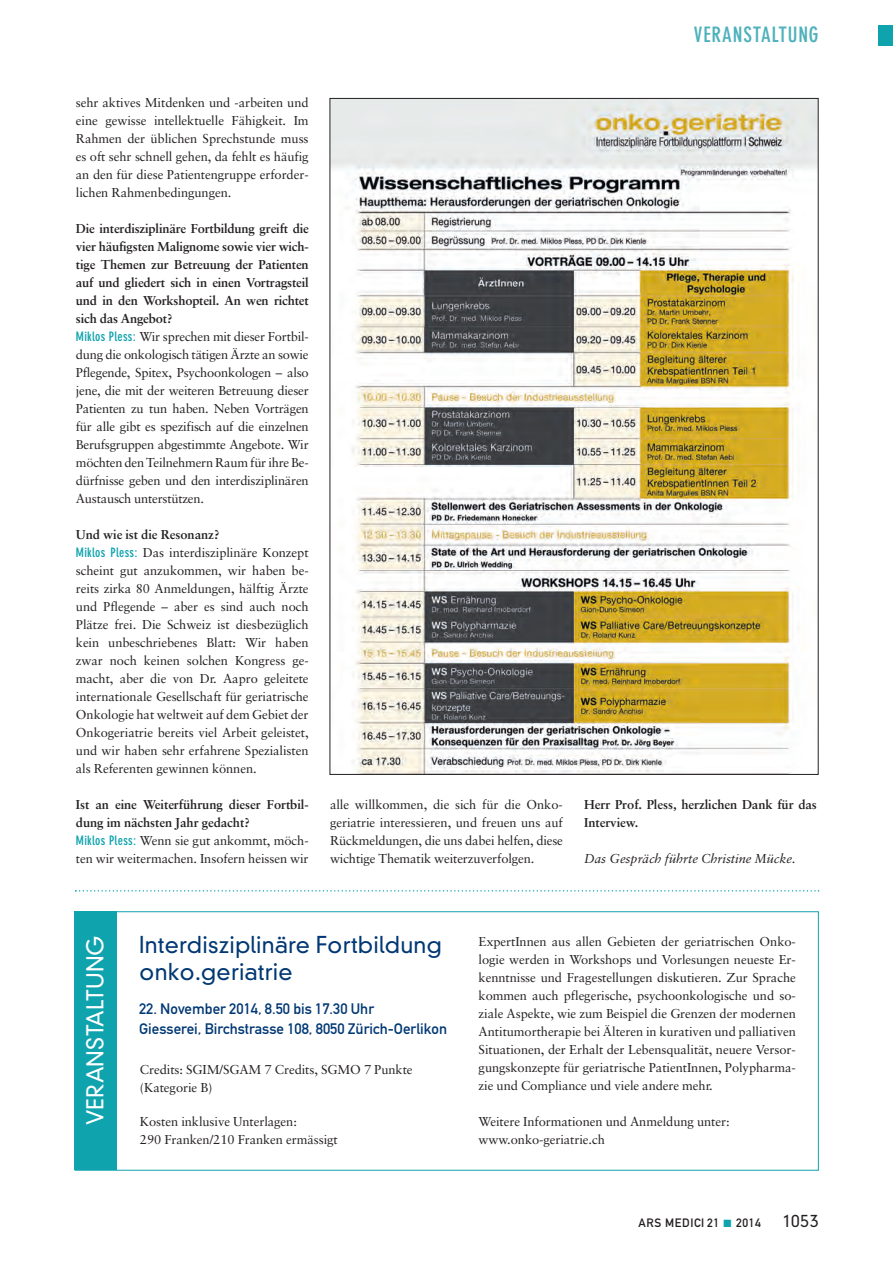
<style>
.page{position:relative;width:893px;height:1263px;background:#fff}
.page>*{position:absolute;margin:0;border:0;box-sizing:border-box;transform-origin:0 0}
.t1{font:300 22.5px/27px "DIN Neuzeit Grotesk";letter-spacing:.01em;color:#013874}
.t2{font:300 22.5px "DIN Neuzeit Grotesk";letter-spacing:.01em;color:#fff}
.t3{font:700 condensed 21px "DIN Neuzeit Grotesk";letter-spacing:.04em;color:#4eb1bc}
.t4{font:300 16.5px "DIN Neuzeit Grotesk";color:#231f20}
.t5{font:15px/19.2px "DIN Mittelschrift";color:#013874}
.t6{font:12.9px/18px "Sabon";letter-spacing:-.005em;color:#231f20}
.t7{font:700 12.9px/18px "Sabon";letter-spacing:-.005em;color:#231f20}
.t8{font:italic 12.9px "Sabon";letter-spacing:-.005em;color:#231f20}
.t9{font:12px "DIN Mittelschrift";letter-spacing:.05em;color:#231f20}
.s1{font-weight:700}
.s2{font-family:"DIN Neuzeit Grotesk";font-weight:700;font-stretch:condensed;color:#0fa3ae}
.s3{font-family:"DIN Neuzeit Grotesk";font-stretch:condensed;color:#0fa3ae}
.s4{font-weight:400}
.s5{color:#0fa3ae}
</style>
<div class="page">
<div style="left:878px;top:26px;width:15px;height:20px;background:#0fa3ae"></div>
<div style="left:75px;top:911px;width:42px;height:259px;background:#0fa3ae"></div>
<img style="left:332px;top:100px;width:485px;height:673px">
<svg style="left:75px;top:890px;width:744px;height:1px"></svg>
<h2 class="t3" style="left:694px;top:27px;width:126px">VERANSTALTUNG</h2>
<p class="t6" style="left:76px;top:95px;width:234px;text-align:justify">sehr aktives Mitdenken und -arbeiten und eine gewisse intellektuelle Fähigkeit. Im Rahmen der üblichen Sprechstunde muss es oft sehr schnell gehen, da fehlt es häufig an den für diese Patientengruppe erforder&shy;lichen Rahmenbedingungen.</p>
<p class="t6" style="left:76px;top:221px;width:234px"><span class="s1">Die interdisziplinäre Fortbildung greift die vier häufigsten Malignome sowie vier wich&shy;tige Themen zur Betreuung der Patienten auf und gliedert sich in einen Vortragsteil und in den Workshopteil. An wen richtet sich das Angebot?<br></span><span class="s2">Miklos Pless:</span> Wir sprechen mit dieser Fortbil&shy;dung die onkologisch tätigen Ärzte an sowie Pflegende, Spitex, Psychoonkologen – also jene, die mit der weiteren Betreuung dieser Patienten zu tun haben. Neben Vorträgen für alle gibt es spezifisch auf die einzelnen Berufsgruppen abgestimmte Angebote. Wir möchten den Teilnehmern Raum für ihre Be&shy;dürfnisse geben und den interdisziplinären Austausch unterstützen.</p>
<p class="t6" style="left:76px;top:527px;width:234px"><span class="s1">Und wie ist die Resonanz?<br></span><span class="s2">Miklos Pless:</span> Das interdisziplinäre Konzept scheint gut anzukommen, wir haben be&shy;reits zirka 80 Anmeldungen, hälftig Ärzte und Pflegende – aber es sind auch noch Plätze frei. Die Schweiz ist diesbezüglich kein unbeschriebenes Blatt: Wir haben zwar noch keinen solchen Kongress ge&shy;macht, aber die von Dr. Aapro geleitete internationale Gesellschaft für geriatrische Onkologie hat weltweit auf dem Gebiet der Onkogeriatrie bereits viel Arbeit geleistet, und wir haben sehr erfahrene Spezialisten als Referenten gewinnen können.</p>
<p class="t7" style="left:76px;top:797px;width:234px">Ist an eine Weiterführung dieser Fortbil&shy;dung im nächsten Jahr gedacht?<br><span class="s3">Miklos Pless:</span> <span class="s4">Wenn sie gut ankommt, möch&shy;ten wir weitermachen. Insofern heissen wir</span></p>
<p class="t6" style="left:330px;top:797px;width:234px;text-align:justify">alle willkommen, die sich für die Onko - geriatrie interessieren, und freuen uns auf Rückmeldungen, die uns dabei helfen, diese wichtige Thematik weiterzuverfolgen.</p>
<p class="t7" style="left:584px;top:797px;width:234px">Herr Prof. Pless, herzlichen Dank für das<br>Interview.</p>
<p class="t8" style="left:584px;top:853px;width:213px">Das Gespräch führte Christine Mücke.</p>
<h1 class="t2" style="left:86px;top:1125px;width:192px;rotate:-90deg">VERANSTALTUNG</h1>
<h1 class="t1" style="left:139px;top:933px;width:305px">Interdisziplinäre Fortbildung onko.geriatrie</h1>
<p class="t5" style="left:139px;top:1001px;width:309px">22. November 2014, 8.50 bis 17.30 Uhr<br>Giesserei, Birchstrasse 108, 8050 Zürich-Oerlikon</p>
<p class="t6" style="left:140px;top:1061px;width:274px">Credits: SGIM/SGAM 7 Credits, SGMO 7 Punkte (Kategorie B)</p>
<p class="t6" style="left:140px;top:1114px;width:199px">Kosten inklusive Unterlagen:<br>290 Franken/210 Franken ermässigt</p>
<p class="t6" style="left:479px;top:933px;width:319px;text-align:justify">ExpertInnen aus allen Gebieten der geriatrischen Onko - logie werden in Workshops und Vorlesungen neueste Er&shy;kenntnisse und Fragestellungen diskutieren. Zur Sprache kommen auch pflegerische, psychoonkologische und so&shy;ziale Aspekte, wie zum Beispiel die Grenzen der modernen Antitumortherapie bei Älteren in kurativen und palliativen Situationen, der Erhalt der Lebensqualität, neuere Versor&shy;gungskonzepte für geriatrische PatientInnen, Polypharma&shy;zie und Compliance und viele andere mehr.</p>
<p class="t6" style="left:479px;top:1113px;width:252px">Weitere Informationen und Anmeldung unter: www.onko-geriatrie.ch</p>
<p class="t9" style="left:639px;top:1218px;width:124px">ARS MEDICI 21 <span class="s5">■</span> 2014</p>
<p class="t4" style="left:784px;top:1214px;width:37px">1053</p>
</div>
